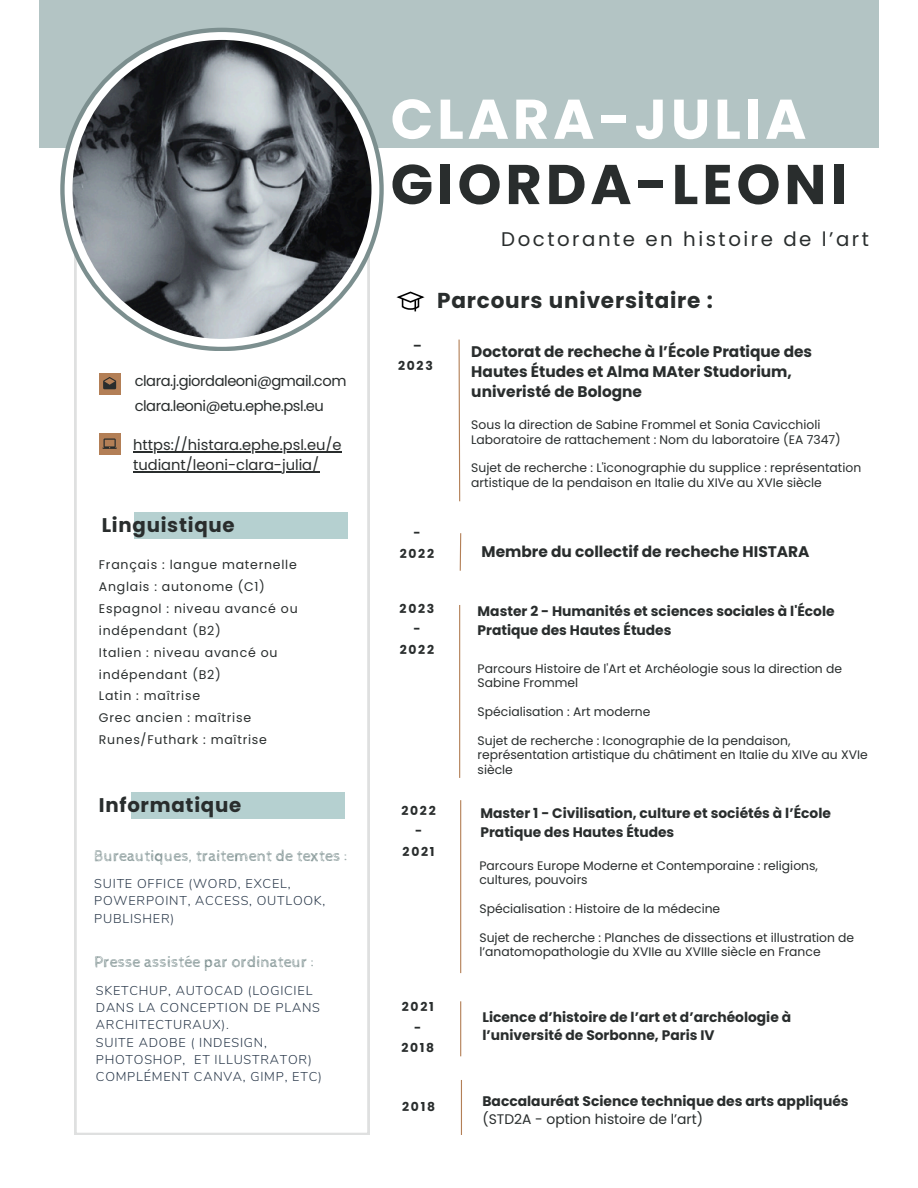
<style>
.page{position:relative;width:918px;height:1188px;background:#fff}
.page>*{position:absolute;margin:0;border:0;box-sizing:border-box;transform-origin:0 0}
.t1{font:700 55.95px "Poppins";letter-spacing:.07em;color:#292d2d}
.t2{font:700 55.95px "Poppins";letter-spacing:.07em;color:#fff}
.t3{font:700 21.6px "Poppins";letter-spacing:.035em;color:#292d2d}
.t4{font:19.8px "Poppins";letter-spacing:.13em;color:#292d2d}
.t5{font:700 19.8px "Poppins";letter-spacing:.035em;color:#292d2d}
.t6{font:16.2px "Cabin Sketch";color:#7c8f8f}
.t7{font:700 15.45px/20px "Poppins";color:#292d2d}
.t8{font:14.7px/24.8px "Poppins";letter-spacing:-.03em;color:#292d2d}
.t9{font:14.7px/20.2px "Poppins";color:#292d2d}
.t10{font:700 13.95px "Poppins";color:#292d2d}
.t11{font:13.95px "Poppins";color:#292d2d}
.t12{font:700 13.8px/18.5px "Poppins";color:#292d2d}
.t13{font:300 12.75px/17.4px "Nunito";letter-spacing:.06em;color:#263547}
.t14{font:12.45px/21.9px "Poppins";letter-spacing:.06em;color:#292d2d}
.t15{font:12.3px/14.4px "Poppins";color:#292d2d}
.t16{font:700 12.3px/20.5px "Poppins";letter-spacing:.14em;color:#292d2d;text-align:center}
</style>
<div class="page">
<svg style="left:75px;top:258px;width:294px;height:877px"></svg>
<div style="left:39px;top:0;width:840px;height:147px;background:#b3c4c4"></div>
<div style="left:135px;top:513px;width:213px;height:26px;background:#b5d0d0"></div>
<div style="left:99px;top:373px;width:21px;height:22px;background:#b37f56"></div>
<svg style="left:103px;top:377px;width:13px;height:12px"></svg>
<div style="left:99px;top:433px;width:21px;height:22px;background:#b37f56"></div>
<svg style="left:102px;top:438px;width:15px;height:11px"></svg>
<svg style="left:458px;top:339px;width:3px;height:163px"></svg>
<hr style="left:459px;top:605px;width:1px;height:173px;background:#b37f56">
<div style="left:132px;top:793px;width:213px;height:26px;background:#b5d0d0"></div>
<hr style="left:460px;top:533px;width:1px;height:38px;background:#b37f56">
<hr style="left:460px;top:800px;width:1px;height:173px;background:#b37f56">
<hr style="left:460px;top:1001px;width:1px;height:55px;background:#b37f56">
<svg style="left:60px;top:28px;width:324px;height:323px;background:#859696"></svg>
<div style="left:65px;top:32px;width:314px;height:315px;background:#fff;border-radius:50%"></div>
<img style="left:73px;top:40px;width:298px;height:299px;border-radius:50%">
<hr style="left:461px;top:1080px;width:1px;height:55px;background:#b37f56">
<svg style="left:396px;top:291px;width:29px;height:20px"></svg>
<hr style="left:133px;top:451px;width:209px;height:1px;background:#292d2d">
<hr style="left:133px;top:471px;width:186px;height:1px;background:#292d2d">
<p class="t8" style="left:135px;top:369px;width:213px">clara.j.giordaleoni@gmail.com clara.leoni@etu.ephe.psl.eu</p>
<p class="t9" style="left:133px;top:435px;width:210px">https://histara.ephe.psl.eu/e tudiant/leoni-clara-julia/</p>
<h3 class="t5" style="left:102px;top:514px;width:134px">Linguistique</h3>
<p class="t14" style="left:99px;top:554px;width:200px">Français : langue maternelle<br>Anglais : autonome (C1)<br>Espagnol : niveau avancé ou indépendant (B2)<br>Italien : niveau avancé ou indépendant (B2)<br>Latin : maîtrise<br>Grec ancien : maîtrise<br>Runes/Futhark : maîtrise</p>
<h3 class="t5" style="left:99px;top:794px;width:144px">Informatique</h3>
<h3 class="t6" style="left:94px;top:847px;width:255px">Bureautiques, traitement de textes :</h3>
<p class="t13" style="left:94px;top:874px;width:233px">SUITE OFFICE (WORD, EXCEL,<br>POWERPOINT, ACCESS, OUTLOOK,<br>PUBLISHER)</p>
<h3 class="t6" style="left:94px;top:953px;width:222px">Presse assistée par ordinateur :</h3>
<p class="t13" style="left:96px;top:981px;width:228px">SKETCHUP, AUTOCAD (LOGICIEL<br>DANS LA CONCEPTION DE PLANS<br>ARCHITECTURAUX).<br>SUITE ADOBE ( INDESIGN,<br>PHOTOSHOP, ET ILLUSTRATOR)<br>COMPLÉMENT CANVA, GIMP, ETC)</p>
<h1 class="t2" style="left:391px;top:87px;width:417px">CLARA-JULIA</h1>
<h1 class="t1" style="left:391px;top:152px;width:458px">GIORDA-LEONI</h1>
<h3 class="t4" style="left:501px;top:228px;width:369px">Doctorante en histoire de l’art</h3>
<h2 class="t3" style="left:437px;top:288px;width:277px">Parcours universitaire :</h2>
<p class="t16" style="left:398px;top:335px;width:36px">–<br>2023</p>
<p class="t16" style="left:400px;top:523px;width:36px">-<br>2022</p>
<p class="t16" style="left:400px;top:598px;width:36px">2023 -<br>2022</p>
<p class="t16" style="left:401px;top:800px;width:36px">2022 -<br>2021</p>
<p class="t16" style="left:401px;top:997px;width:34px">2021 -<br>2018</p>
<p class="t7" style="left:471px;top:342px;width:342px">Doctorat de recheche à l’École Pratique des<br>Hautes Études et Alma MAter Studorium, univeristé de Bologne</p>
<p class="t15" style="left:471px;top:418px;width:371px">Sous la direction de Sabine Frommel et Sonia Cavicchioli<br>Laboratoire de rattachement : Nom du laboratoire (EA 7347)</p>
<p class="t15" style="left:471px;top:461px;width:391px">Sujet de recherche : L'iconographie du supplice : représentation artistique de la pendaison en Italie du XIVe au XVIe siècle</p>
<p class="t7" style="left:482px;top:541px;width:330px">Membre du collectif de recheche HISTARA</p>
<p class="t12" style="left:478px;top:602px;width:359px">Master 2 - Humanités et sciences sociales à l'École<br>Pratique des Hautes Études</p>
<p class="t15" style="left:478px;top:662px;width:366px">Parcours Histoire de l'Art et Archéologie sous la direction de<br>Sabine Frommel</p>
<p class="t15" style="left:478px;top:705px;width:174px">Spécialisation : Art moderne</p>
<p class="t15" style="left:478px;top:734px;width:392px">Sujet de recherche : Iconographie de la pendaison, représentation artistique du châtiment en Italie du XIVe au XVIe siècle</p>
<p class="t12" style="left:480px;top:804px;width:352px">Master 1 - Civilisation, culture et sociétés à l’École<br>Pratique des Hautes Études</p>
<p class="t15" style="left:479px;top:858px;width:340px">Parcours Europe Moderne et Contemporaine : religions, cultures, pouvoirs</p>
<p class="t15" style="left:479px;top:902px;width:242px">Spécialisation : Histoire de la médecine</p>
<p class="t15" style="left:479px;top:930px;width:376px">Sujet de recherche : Planches de dissections et illustration de l’anatomopathologie du XVIIe au XVIIIe siècle en France</p>
<p class="t12" style="left:482px;top:1008px;width:310px">Licence d’histoire de l’art et d’archéologie à l’université de Sorbonne, Paris IV</p>
<p class="t16" style="left:402px;top:1096px;width:34px">2018</p>
<p class="t10" style="left:482px;top:1093px;width:368px">Baccalauréat Science technique des arts appliqués</p>
<p class="t11" style="left:482px;top:1111px;width:222px">(STD2A - option histoire de l’art)</p>
</div>
